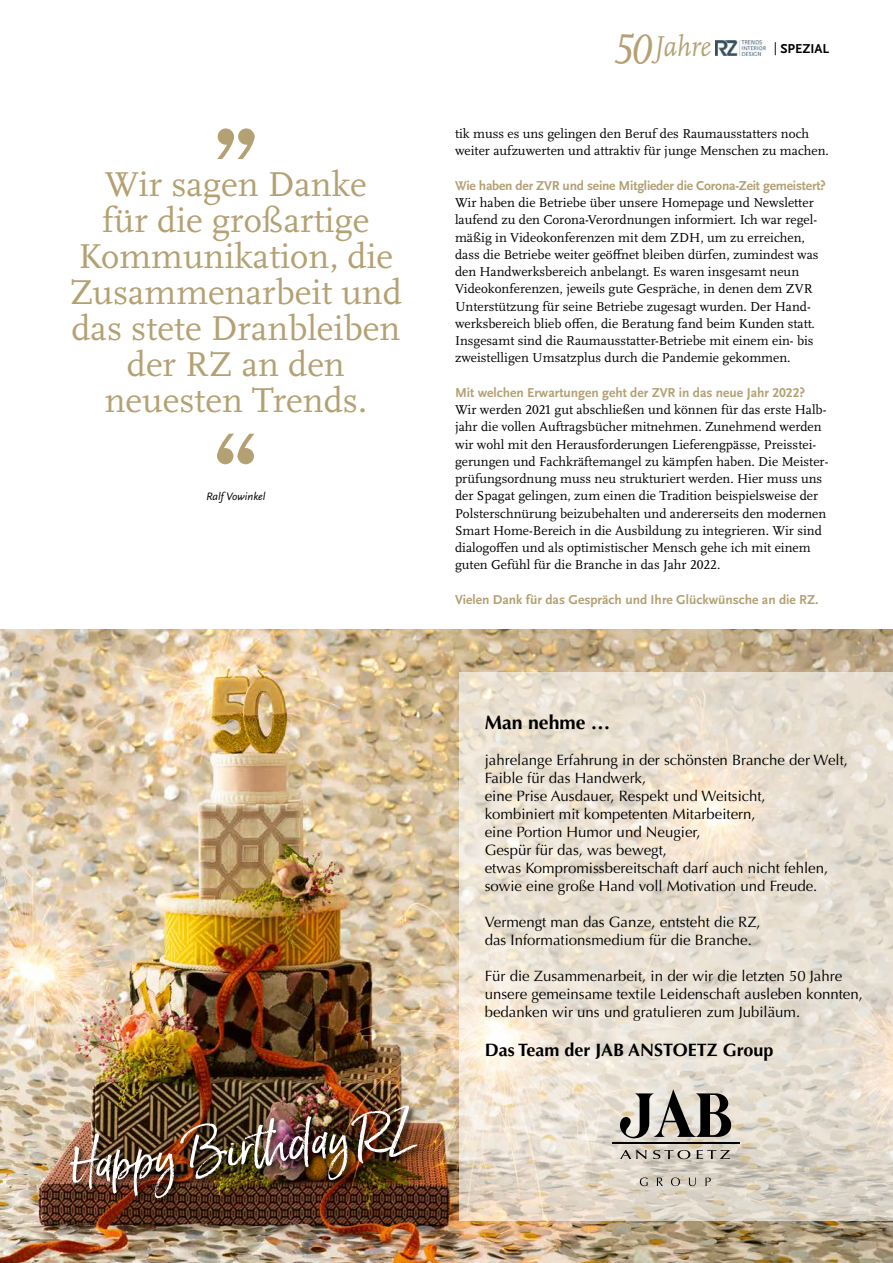
<style>
.page{position:relative;width:893px;height:1263px;background:#fff}
.page>*{position:absolute;margin:0;border:0;box-sizing:border-box;transform-origin:0 0}
.t1{font:49.5px "Born Ready";color:#fff}
.t2{font:36px/36px "Scala OT";color:#b4a173;text-align:center}
.t3{font:italic 30px "Scala OT";color:#b4a173;scale:.9 1}
.t4{font:700 19.5px "Optima LT Std";color:#000}
.t5{font:700 18px "Optima LT Std";color:#000}
.t6{font:15px/18px "Optima LT Std";color:#000}
.t7{font:13.5px/17.2px "Scala OT";color:#000}
.t8{font:700 13.5px "Scala Sans OT";color:#b4a173}
.t9{font:700 13.5px "Scala Sans OT";color:#000}
.t10{font:italic 11.25px "Scala Sans OT";color:#000}
.s1{font-weight:400}
</style>
<div class="page">
<img style="left:0;top:629px;width:893px;height:634px">
<svg style="left:459px;top:672px;width:434px;height:548px;background:#e8ded1"></svg>
<svg style="left:640px;top:1177px;width:8px;height:9px"></svg>
<svg style="left:657px;top:1177px;width:6px;height:9px"></svg>
<svg style="left:671px;top:1177px;width:9px;height:9px"></svg>
<svg style="left:689px;top:1177px;width:7px;height:9px"></svg>
<svg style="left:705px;top:1177px;width:6px;height:9px"></svg>
<hr style="left:612px;top:1142px;width:128px;height:2px;background:#000">
<svg style="left:620px;top:1150px;width:27px;height:9px"></svg>
<svg style="left:653px;top:1150px;width:37px;height:9px"></svg>
<svg style="left:697px;top:1150px;width:33px;height:9px"></svg>
<svg style="left:620px;top:1089px;width:111px;height:50px;background:#96928a"></svg>
<div style="left:69px;top:1104px;width:356px;height:102px;background:#000;opacity:.75"></div>
<svg style="left:218px;top:128px;width:16px;height:17px"></svg>
<svg style="left:217px;top:130px;width:38px;height:29px"></svg>
<div style="left:238px;top:128px;width:16px;height:17px;background:#b4a173;border-radius:50%"></div>
<svg style="left:218px;top:434px;width:36px;height:29px"></svg>
<div style="left:218px;top:448px;width:15px;height:16px;background:#b4a173;border-radius:50%"></div>
<img style="left:716px;top:41px;width:49px;height:14px">
<h2 class="t2" style="left:70px;top:167px;width:334px">Wir sagen Danke<br>für die großartige<br>Kommunikation, die<br>Zusammenarbeit und das stete Dranbleiben der RZ an den neuesten Trends.</h2>
<p class="t10" style="left:206px;top:491px;width:61px">Ralf Vowinkel</p>
<h3 class="t3" style="left:654px;top:30px;width:65px">Jahre</h3>
<p class="t9" style="left:774px;top:41px;width:57px"><span class="s1">|</span> SPEZIAL</p>
<p class="t7" style="left:455px;top:125px;width:375px">tik muss es uns gelingen den Beruf des Raumausstatters noch weiter aufzuwerten und attraktiv für junge Menschen zu machen.</p>
<p class="t8" style="left:455px;top:178px;width:372px">Wie haben der ZVR und seine Mitglieder die Corona-Zeit gemeistert?</p>
<p class="t7" style="left:455px;top:194px;width:365px">Wir haben die Betriebe über unsere Homepage und Newsletter laufend zu den Corona-Verordnungen informiert. Ich war regel&shy;mäßig in Videokonferenzen mit dem ZDH, um zu erreichen, dass die Betriebe weiter geöffnet bleiben dürfen, zumindest was den Handwerksbereich anbelangt. Es waren insgesamt neun Videokonferenzen, jeweils gute Gespräche, in denen dem ZVR Unterstützung für seine Betriebe zugesagt wurden. Der Hand&shy;werksbereich blieb offen, die Beratung fand beim Kunden statt.<br>Insgesamt sind die Raumausstatter-Betriebe mit einem ein- bis zweistelligen Umsatzplus durch die Pandemie gekommen.</p>
<p class="t8" style="left:455px;top:385px;width:352px">Mit welchen Erwartungen geht der ZVR in das neue Jahr 2022?</p>
<p class="t7" style="left:455px;top:401px;width:375px">Wir werden 2021 gut abschließen und können für das erste Halb&shy;jahr die vollen Auftragsbücher mitnehmen. Zunehmend werden wir wohl mit den Herausforderungen Lieferengpässe, Preisstei&shy;gerungen und Fachkräftemangel zu kämpfen haben. Die Meister&shy;prüfungsordnung muss neu strukturiert werden. Hier muss uns der Spagat gelingen, zum einen die Tradition beispielsweise der Polsterschnürung beizubehalten und andererseits den modernen Smart Home-Bereich in die Ausbildung zu integrieren. Wir sind dialogoffen und als optimistischer Mensch gehe ich mit einem guten Gefühl für die Branche in das Jahr 2022.</p>
<p class="t8" style="left:455px;top:592px;width:365px">Vielen Dank für das Gespräch und Ihre Glückwünsche an die RZ.</p>
<h1 class="t1" style="left:68px;top:1136px;width:340px;rotate:-6deg">Happ y Birthday RZ</h1>
<h3 class="t4" style="left:485px;top:711px;width:127px">Man nehme …</h3>
<p class="t6" style="left:485px;top:751px;width:365px">jahrelange Erfahrung in der schönsten Branche der Welt, Faible für das Handwerk,<br>eine Prise Ausdauer, Respekt und Weitsicht,<br>kombiniert mit kompetenten Mitarbeitern,<br>eine Portion Humor und Neugier,<br>Gespür für das, was bewegt,<br>etwas Kompromissbereitschaft darf auch nicht fehlen, sowie eine große Hand voll Motivation und Freude.</p>
<p class="t6" style="left:485px;top:913px;width:277px">Vermengt man das Ganze, entsteht die RZ, das Informationsmedium für die Branche.</p>
<p class="t6" style="left:485px;top:967px;width:380px">Für die Zusammenarbeit, in der wir die letzten 50 Jahre unsere gemeinsame textile Leidenschaft ausleben konnten, bedanken wir uns und gratulieren zum Jubiläum.</p>
<h3 class="t5" style="left:485px;top:1040px;width:290px">Das Team der JAB ANSTOETZ Group</h3>
</div>
